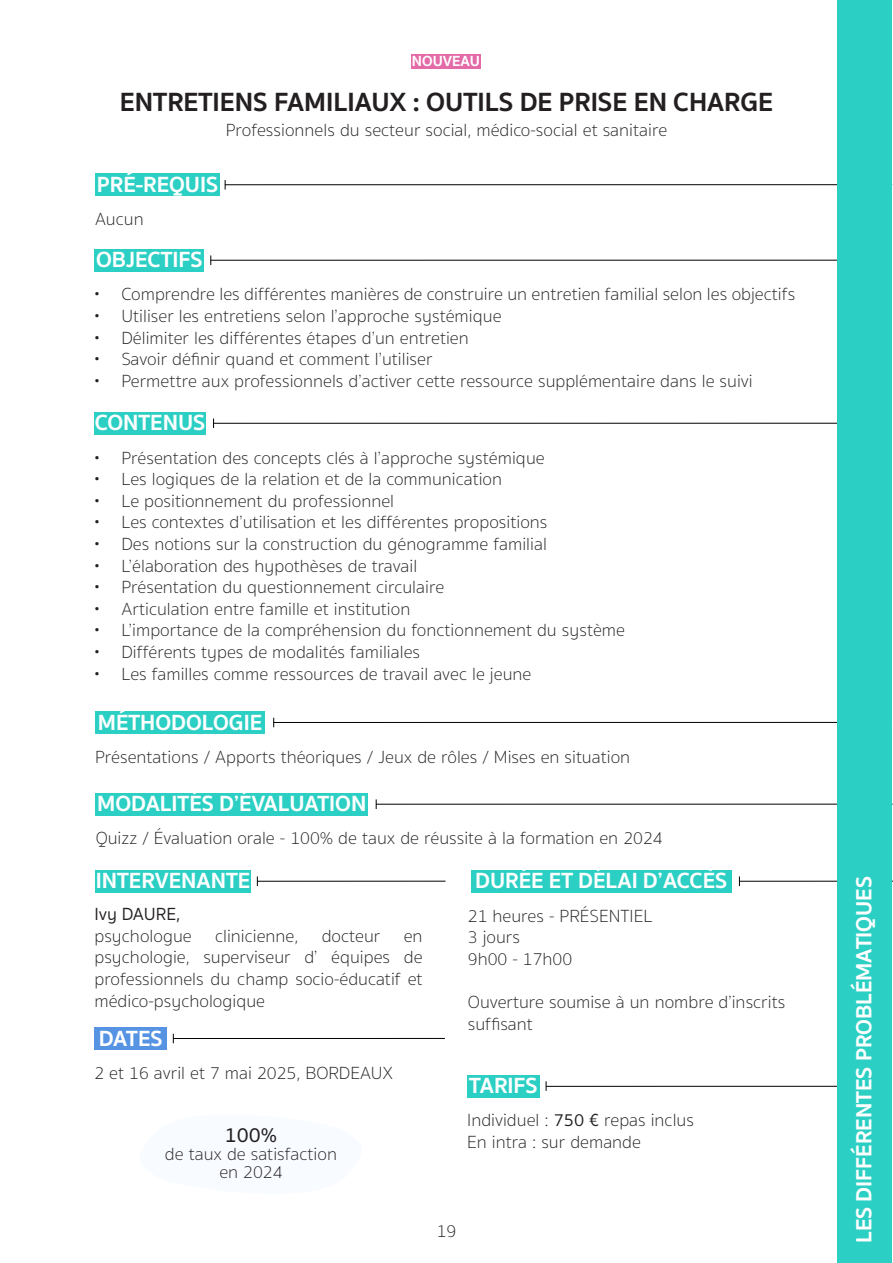
<style>
.page{position:relative;width:893px;height:1263px;background:#fff}
.page>*{position:absolute;margin:0;border:0;box-sizing:border-box;transform-origin:0 0}
.t1{font:700 27px "Sukhumvit Set";color:#231f20}
.t2{font:700 22.5px "Sukhumvit Set";color:#fff}
.t3{font:500 21px "Sukhumvit Set";color:#231f20}
.t4{font:100 18px/21.6px "Sukhumvit Set";color:#231f20}
.t5{font:18px "Sukhumvit Set Text";color:#231f20}
.t6{font:700 15px "Sukhumvit Set";color:#fff}
.s1{font-family:"Sukhumvit Set Text";font-weight:400}
</style>
<div class="page">
<div style="left:94px;top:249px;width:110px;height:23px;background:#2ccfc3"></div>
<hr style="left:211px;top:260px;width:680px;height:1px;background:#000">
<div style="left:94px;top:412px;width:112px;height:23px;background:#2ccfc3"></div>
<hr style="left:213px;top:423px;width:678px;height:1px;background:#000">
<div style="left:95px;top:870px;width:156px;height:23px;background:#2ccfc3"></div>
<hr style="left:257px;top:881px;width:189px;height:1px;background:#000">
<div style="left:467px;top:1074px;width:73px;height:23px;background:#2ccfc3"></div>
<hr style="left:546px;top:1086px;width:346px;height:1px;background:#000">
<div style="left:95px;top:173px;width:125px;height:23px;background:#2ccfc3"></div>
<hr style="left:225px;top:184px;width:667px;height:1px;background:#000">
<div style="left:471px;top:870px;width:260px;height:23px;background:#2ccfc3"></div>
<hr style="left:739px;top:881px;width:154px;height:1px;background:#000">
<div style="left:95px;top:711px;width:170px;height:23px;background:#2ccfc3"></div>
<hr style="left:273px;top:722px;width:619px;height:1px;background:#000">
<div style="left:96px;top:793px;width:272px;height:23px;background:#2ccfc3"></div>
<hr style="left:376px;top:804px;width:517px;height:1px;background:#000">
<div style="left:412px;top:54px;width:69px;height:15px;background:#e46aa8"></div>
<div style="left:837px;top:0;width:54px;height:1263px;background:#2ccfc3"></div>
<div style="left:94px;top:1027px;width:73px;height:23px;background:#5693e3"></div>
<hr style="left:173px;top:1038px;width:272px;height:1px;background:#000">
<p class="t6" style="left:412px;top:50px;width:69px">NOUVEAU</p>
<p class="t1" style="left:120px;top:81px;width:655px">ENTRETIENS FAMILIAUX : OUTILS DE PRISE EN CHARGE</p>
<p class="t4" style="left:226px;top:120px;width:443px">Professionnels du secteur social, médico-social et sanitaire</p>
<p class="t2" style="left:97px;top:167px;width:123px">PRÉ-REQUIS</p>
<p class="t4" style="left:95px;top:209px;width:50px">Aucun</p>
<p class="t2" style="left:96px;top:243px;width:108px">OBJECTIFS</p>
<p class="t4" style="left:94px;top:284px;width:702px">• Comprendre les différentes manières de construire un entretien familial selon les objectifs</p>
<p class="t4" style="left:94px;top:306px;width:409px">• Utiliser les entretiens selon l’approche systémique</p>
<p class="t4" style="left:94px;top:327px;width:376px">• Délimiter les différentes étapes d’un entretien</p>
<p class="t4" style="left:94px;top:349px;width:340px">• Savoir définir quand et comment l’utiliser</p>
<p class="t4" style="left:94px;top:371px;width:660px">• Permettre aux professionnels d’activer cette ressource supplémentaire dans le suivi</p>
<p class="t2" style="left:95px;top:406px;width:112px">CONTENUS</p>
<p class="t4" style="left:94px;top:447px;width:452px">• Présentation des concepts clés à l’approche systémique</p>
<p class="t4" style="left:94px;top:469px;width:409px">• Les logiques de la relation et de la communication</p>
<p class="t4" style="left:94px;top:490px;width:301px">• Le positionnement du professionnel</p>
<p class="t4" style="left:94px;top:512px;width:455px">• Les contextes d’utilisation et les différentes propositions</p>
<p class="t4" style="left:94px;top:534px;width:454px">• Des notions sur la construction du génogramme familial</p>
<p class="t4" style="left:94px;top:555px;width:324px">• L’élaboration des hypothèses de travail</p>
<p class="t4" style="left:94px;top:577px;width:351px">• Présentation du questionnement circulaire</p>
<p class="t4" style="left:94px;top:598px;width:317px">• Articulation entre famille et institution</p>
<p class="t4" style="left:94px;top:620px;width:532px">• L’importance de la compréhension du fonctionnement du système</p>
<p class="t4" style="left:94px;top:642px;width:327px">• Différents types de modalités familiales</p>
<p class="t4" style="left:94px;top:663px;width:438px">• Les familles comme ressources de travail avec le jeune</p>
<p class="t2" style="left:98px;top:705px;width:166px">MÉTHODOLOGIE</p>
<p class="t4" style="left:95px;top:746px;width:537px">Présentations / Apports théoriques / Jeux de rôles / Mises en situation</p>
<p class="t2" style="left:97px;top:786px;width:271px">MODALITÉS D’ÉVALUATION</p>
<p class="t4" style="left:96px;top:828px;width:568px">Quizz / Évaluation orale - 100% de taux de réussite à la formation en 2024</p>
<p class="t2" style="left:96px;top:863px;width:156px">INTERVENANTE</p>
<p class="t5" style="left:94px;top:902px;width:88px">Ivy DAURE,</p>
<p class="t4" style="left:94px;top:925px;width:99px">psychologue</p>
<p class="t4" style="left:215px;top:925px;width:85px">clinicienne,</p>
<p class="t4" style="left:322px;top:925px;width:60px">docteur</p>
<p class="t4" style="left:94px;top:925px;width:330px;text-align:justify;text-indent:309px">en psychologie, superviseur d’ équipes de professionnels du champ socio-éducatif et médico-psychologique</p>
<p class="t2" style="left:99px;top:1021px;width:65px">DATES</p>
<p class="t4" style="left:94px;top:1062px;width:300px">2 et 16 avril et 7 mai 2025, BORDEAUX</p>
<p class="t3" style="left:225px;top:1120px;width:54px">100%</p>
<p class="t4" style="left:165px;top:1145px;width:174px;line-height:18px;text-align:center">de taux de satisfaction en 2024</p>
<p class="t2" style="left:475px;top:863px;width:254px">DURÉE ET DÉLAI D’ACCÈS</p>
<p class="t4" style="left:468px;top:905px;width:186px">21 heures - PRÉSENTIEL<br>3 jours</p>
<p class="t4" style="left:468px;top:948px;width:106px">9h00 - 17h00</p>
<p class="t4" style="left:468px;top:991px;width:319px">Ouverture soumise à un nombre d’inscrits suffisant</p>
<p class="t2" style="left:469px;top:1068px;width:70px">TARIFS</p>
<p class="t4" style="left:467px;top:1110px;width:228px">Individuel : <span class="s1">750 €</span> repas inclus</p>
<p class="t4" style="left:467px;top:1131px;width:175px">En intra : sur demande</p>
<p class="t4" style="left:437px;top:1221px;width:21px">19</p>
<p class="t2" style="left:847px;top:1232px;width:368px;rotate:-90deg">LES DIFFÉRENTES PROBLÉMATIQUES</p>
</div>
